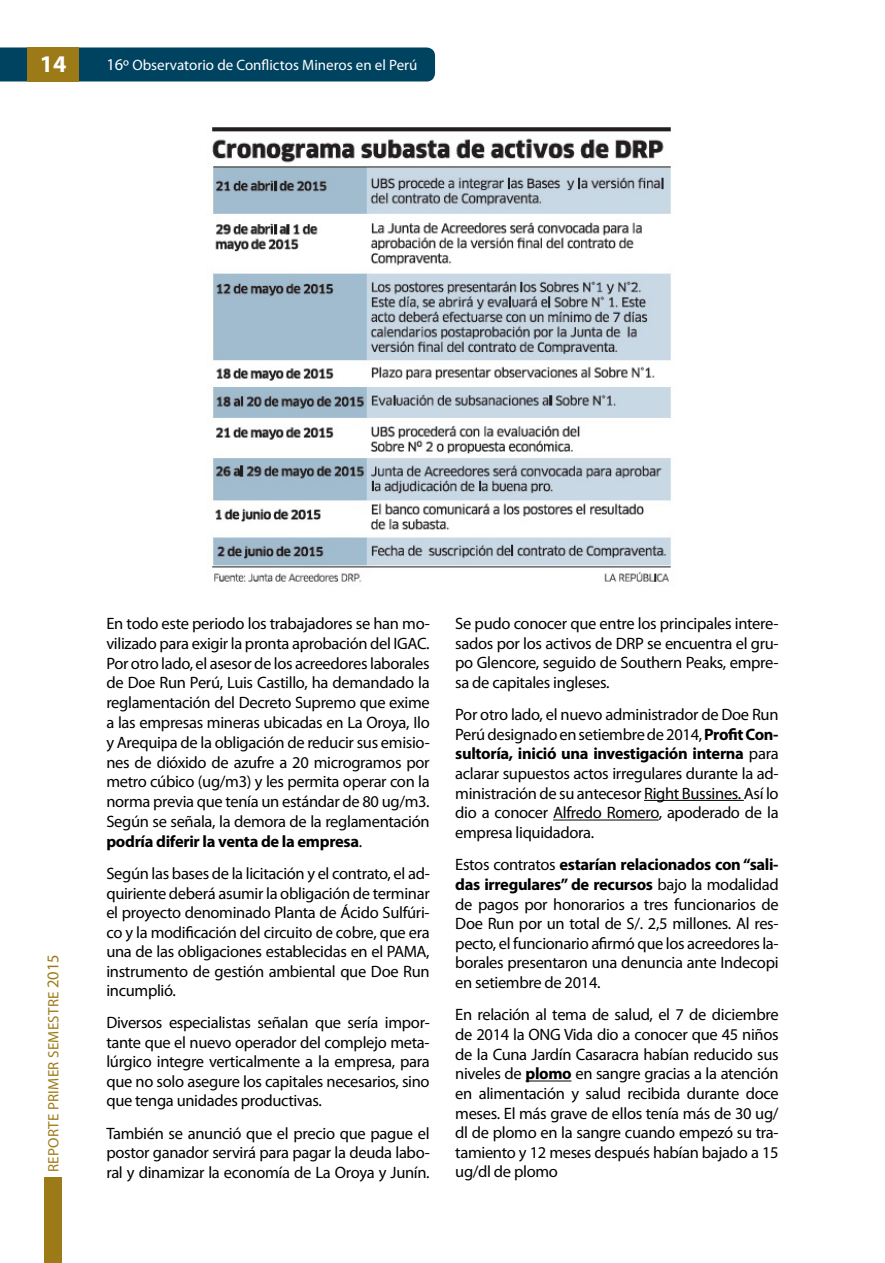
<style>
.page{position:relative;width:885px;height:1263px;background:#fff}
.page>*{position:absolute;margin:0;border:0;box-sizing:border-box;transform-origin:0 0}
.t1{font:700 24px "Myriad Pro";color:#fff}
.t2{font:16.5px/19.6px "Myriad Pro";letter-spacing:-.02em;color:#000;text-align:justify}
.t3{font:15px "Myriad Pro";color:#fff}
.t4{font:15px "Myriad Pro";letter-spacing:.02em;color:#9d7a18}
.s1{font-size:16.5px}
.s2{font-weight:700}
</style>
<div class="page">
<div style="left:0;top:47px;width:435px;height:34px;background:#004360"></div>
<div style="left:28px;top:47px;width:51px;height:34px;background:#9d7a18"></div>
<div style="left:45px;top:1178px;width:17px;height:85px;background:#9d7a18"></div>
<hr style="left:644px;top:800px;width:99px;height:1px;background:#000">
<hr style="left:553px;top:820px;width:105px;height:1px;background:#000">
<hr style="left:525px;top:1080px;width:46px;height:1px;background:#000">
<img style="left:212px;top:127px;width:459px;height:455px">
<h1 class="t1" style="left:40px;top:48px;width:28px">14</h1>
<p class="t3" style="left:106px;top:55px;width:312px"><span class="s1">16º</span> Observatorio de Conflictos Mineros en el Perú</p>
<p class="t4" style="left:44px;top:1172px;width:220px;rotate:-90deg">Reporte Primer Semestre <span class="s1">2015</span></p>
<p class="t2" style="left:106px;top:613px;width:325px">En todo este periodo los trabajadores se han mo&shy;vilizado para exigir la pronta aprobación del IGAC.<br>Por otro lado, el asesor de los acreedores laborales de Doe Run Perú, Luis Castillo, ha demandado la reglamentación del Decreto Supremo que exime a las empresas mineras ubicadas en La Oroya, Ilo y Arequipa de la obligación de reducir sus emisio&shy;nes de dióxido de azufre a 20 microgramos por metro cúbico (ug/m3) y les permita operar con la norma previa que tenía un estándar de 80 ug/m3.<br>Según se señala, la demora de la reglamentación <span class="s2">podría diferir la venta de la empresa</span>.</p>
<p class="t2" style="left:106px;top:863px;width:325px">Según las bases de la licitación y el contrato, el ad&shy;quiriente deberá asumir la obligación de terminar el proyecto denominado Planta de Ácido Sulfúri&shy;co y la modificación del circuito de cobre, que era una de las obligaciones establecidas en el PAMA, instrumento de gestión ambiental que Doe Run incumplió.</p>
<p class="t2" style="left:106px;top:1013px;width:325px">Diversos especialistas señalan que sería impor&shy;tante que el nuevo operador del complejo meta&shy;lúrgico integre verticalmente a la empresa, para que no solo asegure los capitales necesarios, sino que tenga unidades productivas.</p>
<p class="t2" style="left:106px;top:1123px;width:325px">También se anunció que el precio que pague el postor ganador servirá para pagar la deuda labo&shy;ral y dinamizar la economía de La Oroya y Junín.</p>
<p class="t2" style="left:455px;top:613px;width:325px">Se pudo conocer que entre los principales intere&shy;sados por los activos de DRP se encuentra el gru&shy;po Glencore, seguido de Southern Peaks, empre&shy;sa de capitales ingleses.</p>
<p class="t2" style="left:455px;top:705px;width:325px">Por otro lado, el nuevo administrador de Doe Run Perú designado en setiembre de 2014, <span class="s2">Profit Con&shy;sultoría, inició una investigación interna</span> para aclarar supuestos actos irregulares durante la ad&shy;ministración de su antecesor Right Bussines. Así lo dio a conocer Alfredo Romero, apoderado de la empresa liquidadora.</p>
<p class="t2" style="left:455px;top:855px;width:325px">Estos contratos <span class="s2">estarían relacionados con “sali&shy;das irregulares” de recursos</span> bajo la modalidad de pagos por honorarios a tres funcionarios de Doe Run por un total de S/. 2,5 millones. Al res&shy;pecto, el funcionario afirmó que los acreedores la&shy;borales presentaron una denuncia ante Indecopi en setiembre de 2014.</p>
<p class="t2" style="left:455px;top:1005px;width:325px">En relación al tema de salud, el 7 de diciembre de 2014 la ONG Vida dio a conocer que 45 niños de la Cuna Jardín Casaracra habían reducido sus niveles de <span class="s2">plomo</span> en sangre gracias a la atención en alimentación y salud recibida durante doce meses. El más grave de ellos tenía más de 30 ug/ dl de plomo en la sangre cuando empezó su tra&shy;tamiento y 12 meses después habían bajado a 15 ug/dl de plomo</p>
</div>
